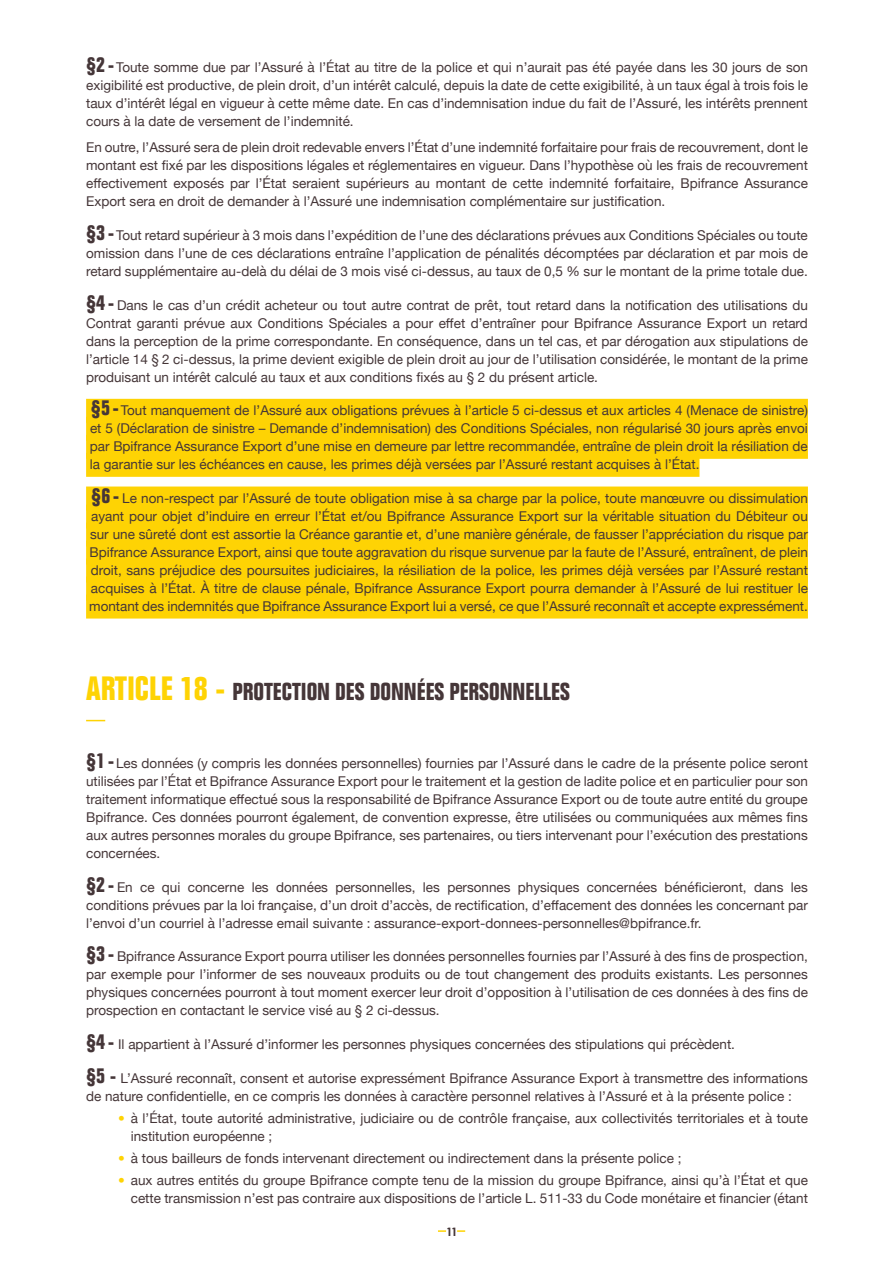
<style>
.page{position:relative;width:893px;height:1263px;background:#fff}
.page>*{position:absolute;margin:0;border:0;box-sizing:border-box;transform-origin:0 0}
.ARTICLE_NOM{font:700 condensed 24px "Folio";color:#453638}
.textes_courant{font:13.5px/18px "Helvetica Neue";color:#453638;text-align:justify}
.t1{font:700 condensed 12px "Folio";color:#453638}
.s1{font-family:"Folio";font-weight:700;font-stretch:condensed;font-size:21px}
.s2{font-size:33px;color:#fed304}
.s3{font-weight:300;color:#fed304}
</style>
<div class="page">
<svg style="left:457px;top:1230px;width:8px;height:2px"></svg>
<svg style="left:438px;top:1230px;width:8px;height:2px"></svg>
<div style="left:86px;top:399px;width:722px;height:24px;background:#fed304"></div>
<div style="left:86px;top:417px;width:722px;height:24px;background:#fed304"></div>
<div style="left:86px;top:435px;width:722px;height:24px;background:#fed304"></div>
<div style="left:86px;top:453px;width:613px;height:24px;background:#fed304"></div>
<div style="left:86px;top:486px;width:722px;height:24px;background:#fed304"></div>
<div style="left:86px;top:504px;width:722px;height:24px;background:#fed304"></div>
<div style="left:86px;top:522px;width:722px;height:24px;background:#fed304"></div>
<div style="left:86px;top:540px;width:722px;height:24px;background:#fed304"></div>
<div style="left:86px;top:558px;width:722px;height:24px;background:#fed304"></div>
<div style="left:86px;top:576px;width:722px;height:24px;background:#fed304"></div>
<div style="left:86px;top:594px;width:722px;height:24px;background:#fed304"></div>
<svg style="left:86px;top:720px;width:19px;height:1px"></svg>
<p class="textes_courant" style="left:86px;top:59px;width:723px"><span class="s1">§2 -</span>Toute somme due par l’Assuré à l’État au titre de la police et qui n’aurait pas été payée dans les 30 jours de son exigibilité est productive, de plein droit, d’un intérêt calculé, depuis la date de cette exigibilité, à un taux égal à trois fois le taux d’intérêt légal en vigueur à cette même date. En cas d’indemnisation indue du fait de l’Assuré, les intérêts prennent cours à la date de versement de l’indemnité.</p>
<p class="textes_courant" style="left:86px;top:139px;width:723px">En outre, l’Assuré sera de plein droit redevable envers l’État d’une indemnité forfaitaire pour frais de recouvrement, dont le montant est fixé par les dispositions légales et réglementaires en vigueur. Dans l’hypothèse où les frais de recouvrement effectivement exposés par l’État seraient supérieurs au montant de cette indemnité forfaitaire, Bpifrance Assurance Export sera en droit de demander à l’Assuré une indemnisation complémentaire sur justification.</p>
<p class="textes_courant" style="left:86px;top:227px;width:723px"><span class="s1">§3 -</span>Tout retard supérieur à 3 mois dans l’expédition de l’une des déclarations prévues aux Conditions Spéciales ou toute omission dans l’une de ces déclarations entraîne l’application de pénalités décomptées par déclaration et par mois de retard supplémentaire au-delà du délai de 3 mois visé ci-dessus, au taux de 0,5 % sur le montant de la prime totale due.</p>
<p class="textes_courant" style="left:86px;top:297px;width:723px"><span class="s1">§4 -</span> Dans le cas d’un crédit acheteur ou tout autre contrat de prêt, tout retard dans la notification des utilisations du Contrat garanti prévue aux Conditions Spéciales a pour effet d’entraîner pour Bpifrance Assurance Export un retard dans la perception de la prime correspondante. En conséquence, dans un tel cas, et par dérogation aux stipulations de l’article 14 § 2 ci-dessus, la prime devient exigible de plein droit au jour de l’utilisation considérée, le montant de la prime produisant un intérêt calculé au taux et aux conditions fixés au § 2 du présent article.</p>
<p class="textes_courant" style="left:90px;top:402px;width:720px"><span class="s1">§5 -</span>Tout manquement de l’Assuré aux obligations prévues à l’article 5 ci-dessus et aux articles 4 (Menace de sinistre) et 5 (Déclaration de sinistre – Demande d’indemnisation) des Conditions Spéciales, non régularisé 30 jours après envoi par Bpifrance Assurance Export d’une mise en demeure par lettre recommandée, entraîne de plein droit la résiliation de la garantie sur les échéances en cause, les primes déjà versées par l’Assuré restant acquises à l’État.</p>
<p class="textes_courant" style="left:89px;top:490px;width:720px"><span class="s1">§6 -</span> Le non-respect par l’Assuré de toute obligation mise à sa charge par la police, toute manœuvre ou dissimulation ayant pour objet d’induire en erreur l’État et/ou Bpifrance Assurance Export sur la véritable situation du Débiteur ou sur une sûreté dont est assortie la Créance garantie et, d’une manière générale, de fausser l’appréciation du risque par Bpifrance Assurance Export, ainsi que toute aggravation du risque survenue par la faute de l’Assuré, entraînent, de plein droit, sans préjudice des poursuites judiciaires, la résiliation de la police, les primes déjà versées par l’Assuré restant acquises à l’État. À titre de clause pénale, Bpifrance Assurance Export pourra demander à l’Assuré de lui restituer le montant des indemnités que Bpifrance Assurance Export lui a versé, ce que l’Assuré reconnaît et accepte expressément.</p>
<p class="ARTICLE_NOM" style="left:86px;top:679px;width:485px"><span class="s2">ARTICLE 18 -</span> PROTECTION DES DONNÉES PERSONNELLES</p>
<p class="textes_courant" style="left:86px;top:755px;width:723px"><span class="s1">§1 -</span>Les données (y compris les données personnelles) fournies par l’Assuré dans le cadre de la présente police seront utilisées par l’État et Bpifrance Assurance Export pour le traitement et la gestion de ladite police et en particulier pour son traitement informatique effectué sous la responsabilité de Bpifrance Assurance Export ou de toute autre entité du groupe Bpifrance. Ces données pourront également, de convention expresse, être utilisées ou communiquées aux mêmes fins aux autres personnes morales du groupe Bpifrance, ses partenaires, ou tiers intervenant pour l’exécution des prestations concernées.</p>
<p class="textes_courant" style="left:86px;top:878px;width:723px"><span class="s1">§2 -</span> En ce qui concerne les données personnelles, les personnes physiques concernées bénéficieront, dans les conditions prévues par la loi française, d’un droit d’accès, de rectification, d’effacement des données les concernant par l’envoi d’un courriel à l’adresse email suivante : assurance-export-donnees-personnelles@bpifrance.fr.</p>
<p class="textes_courant" style="left:86px;top:948px;width:723px"><span class="s1">§3 -</span> Bpifrance Assurance Export pourra utiliser les données personnelles fournies par l’Assuré à des fins de prospection, par exemple pour l’informer de ses nouveaux produits ou de tout changement des produits existants. Les personnes physiques concernées pourront à tout moment exercer leur droit d’opposition à l’utilisation de ces données à des fins de prospection en contactant le service visé au § 2 ci-dessus.</p>
<p class="textes_courant" style="left:86px;top:1036px;width:650px"><span class="s1">§4 -</span> Il appartient à l’Assuré d’informer les personnes physiques concernées des stipulations qui précèdent.</p>
<p class="textes_courant" style="left:86px;top:1070px;width:723px"><span class="s1">§5 -</span> L’Assuré reconnaît, consent et autorise expressément Bpifrance Assurance Export à transmettre des informations de nature confidentielle, en ce compris les données à caractère personnel relatives à l’Assuré et à la présente police :</p>
<p class="textes_courant" style="left:131px;top:1110px;width:679px;text-indent:-13px"><span class="s3">•</span> à l’État, toute autorité administrative, judiciaire ou de contrôle française, aux collectivités territoriales et à toute institution européenne ;</p>
<p class="textes_courant" style="left:118px;top:1150px;width:565px"><span class="s3">•</span> à tous bailleurs de fonds intervenant directement ou indirectement dans la présente police ;</p>
<p class="textes_courant" style="left:118px;top:1172px;width:691px;text-align:right"><span class="s3">•</span> aux autres entités du groupe Bpifrance compte tenu de la mission du groupe Bpifrance, ainsi qu’à l’État et que cette transmission n’est pas contraire aux dispositions de l’article L. 511-33 du Code monétaire et financier (étant</p>
<p class="t1" style="left:447px;top:1225px;width:12px">11</p>
</div>
